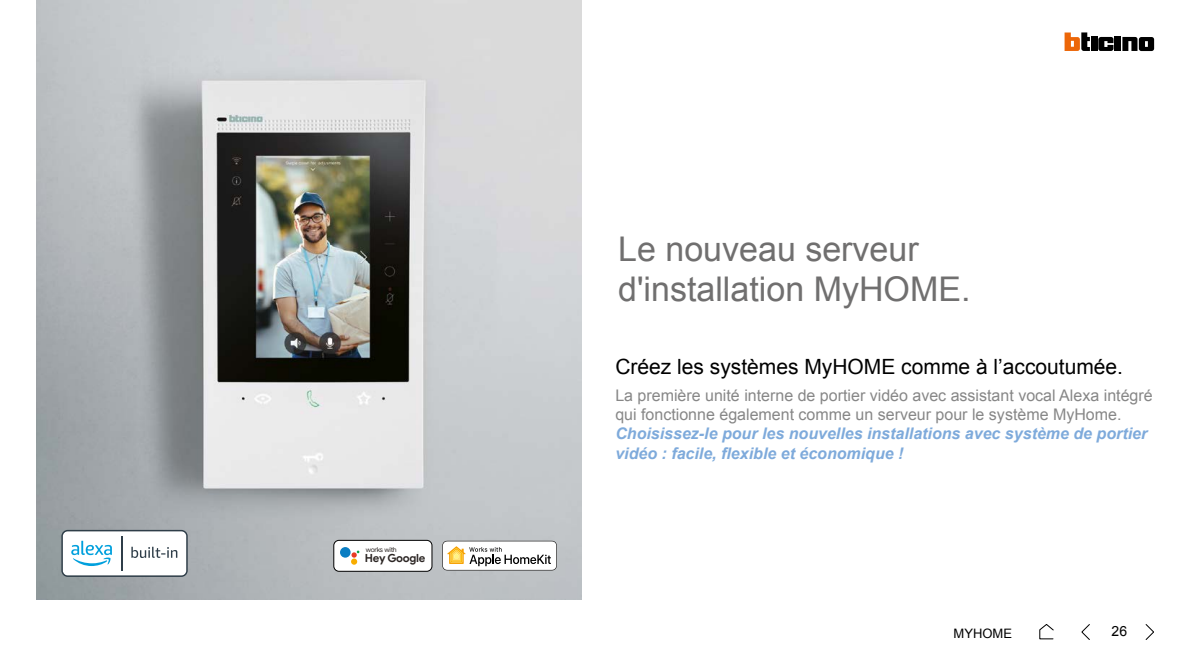
<style>
.page{position:relative;width:1191px;height:670px;background:#fff}
.page>*{position:absolute;margin:0;border:0;box-sizing:border-box;transform-origin:0 0}
.t1{font:34px/40.8px "Arial";color:#706f6f}
.t2{font:21px "Arial";color:#000}
.t3{font:16px/19.2px "Arial";color:#878787}
.t4{font:italic 700 16px/19.2px "Arial";color:#7eaadb}
.t5{font:14px "Arial";color:#000}
.t6{font:13px "Arial";color:#000}
.t7{font:700 11.2px "Google Sans";letter-spacing:-.025em;color:#2b2523}
.t8{font:6.8px "Google Sans";letter-spacing:-.04em;color:#2b2523}
</style>
<div class="page">
<svg style="left:1145px;top:624px;width:9px;height:16px"></svg>
<svg style="left:1081px;top:624px;width:9px;height:16px"></svg>
<svg style="left:1039px;top:624px;width:15px;height:16px"></svg>
<img style="left:37px;top:0;width:544px;height:599px">
<svg style="left:61px;top:530px;width:127px;height:47px"></svg>
<div style="left:1091px;top:37px;width:6px;height:14px;background:#000"></div>
<div style="left:1114px;top:37px;width:7px;height:14px;background:#000"></div>
<svg style="left:1064px;top:32px;width:26px;height:19px"></svg>
<svg style="left:1098px;top:37px;width:15px;height:14px"></svg>
<svg style="left:1122px;top:37px;width:32px;height:14px"></svg>
<div style="left:334px;top:540px;width:98px;height:31px;background:#fff;border-radius:5px"></div>
<div style="left:333px;top:540px;width:99px;height:31px;border:1px solid #000;border-radius:5px"></div>
<svg style="left:340px;top:547px;width:20px;height:18px"></svg>
<div style="left:340px;top:547px;width:10px;height:10px;background:#0a7dc2;border-radius:50%"></div>
<svg style="left:442px;top:540px;width:115px;height:30px"></svg>
<p class="t8" style="left:366px;top:545px;width:32px">works with</p>
<p class="t7" style="left:365px;top:551px;width:62px">Hey Google</p>
<h1 class="t1" style="left:618px;top:228px;width:354px">Le nouveau serveur d'installation MyHOME.</h1>
<h2 class="t2" style="left:615px;top:352px;width:509px">Créez les systèmes MyHOME comme à l’accoutumée.</h2>
<p class="t3" style="left:615px;top:386px;width:539px">La première unité interne de portier vidéo avec assistant vocal Alexa intégré qui fonctionne également comme un serveur pour le système MyHome.</p>
<p class="t4" style="left:615px;top:425px;width:533px">Choisissez-le pour les nouvelles installations avec système de portier vidéo : facile, flexible et économique !</p>
<p class="t6" style="left:953px;top:624px;width:60px">MYHOME</p>
<p class="t5" style="left:1111px;top:622px;width:17px">26</p>
</div>
